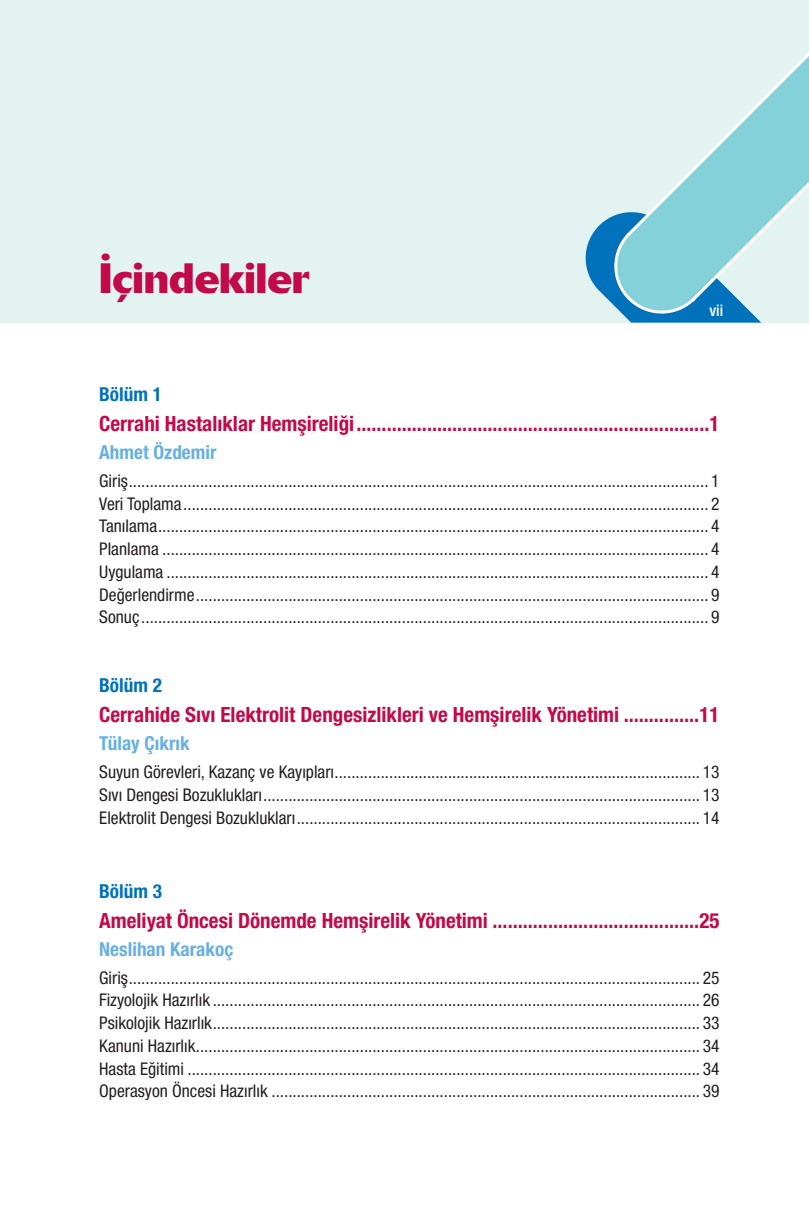
<style>
.page{position:relative;width:809px;height:1221px;background:#fff}
.page>*{position:absolute;margin:0;border:0;box-sizing:border-box;transform-origin:0 0}
.t1{font:700 42px "Delta";color:#c30a49}
.t2{font:700 21px "Helvetica 77 Cn";color:#c30a49}
.t3{font:700 19.25px "Helvetica 77 Cn";color:#68b0e1}
.t4{font:700 19.25px "Helvetica 77 Cn";color:#0072bc}
.t5{font:17.5px/22.8px "Helvetica 57 Cn";color:#231f20;text-align:justify}
.t6{font:15.75px "Helvetica 67 Med Cn";color:#fff}
</style>
<div class="page">
<div style="left:0;top:0;width:809px;height:322px;background:#e2f3f2"></div>
<svg style="left:585px;top:217px;width:176px;height:105px"></svg>
<svg style="left:611px;top:52px;width:198px;height:269px"></svg>
<h1 class="t1" style="left:99px;top:252px;width:211px">İçindekiler</h1>
<p class="t6" style="left:709px;top:300px;width:15px">vii</p>
<p class="t4" style="left:99px;top:382px;width:64px">Bölüm 1</p>
<p class="t2" style="left:99px;top:411px;width:622px">Cerrahi Hastalıklar Hemşireliği......................................................................1</p>
<p class="t3" style="left:99px;top:440px;width:119px">Ahmet Özdemir</p>
<p class="t5" style="left:99px;top:469px;width:622px">Giriş.......................................................................................................................................... 1<br>Veri Toplama............................................................................................................................. 2<br>Tanılama................................................................................................................................... 4<br>Planlama .................................................................................................................................. 4<br>Uygulama ................................................................................................................................. 4<br>Değerlendirme.......................................................................................................................... 9<br>Sonuç....................................................................................................................................... 9</p>
<p class="t4" style="left:99px;top:673px;width:64px">Bölüm 2</p>
<p class="t2" style="left:99px;top:702px;width:622px">Cerrahide Sıvı Elektrolit Dengesizlikleri ve Hemşirelik Yönetimi ...............11</p>
<p class="t3" style="left:99px;top:731px;width:92px">Tülay Çıkrık</p>
<p class="t5" style="left:99px;top:760px;width:622px">Suyun Görevleri, Kazanç ve Kayıpları....................................................................................... 13<br>Sıvı Dengesi Bozuklukları........................................................................................................ 13<br>Elektrolit Dengesi Bozuklukları................................................................................................ 14</p>
<p class="t4" style="left:99px;top:879px;width:64px">Bölüm 3</p>
<p class="t2" style="left:99px;top:907px;width:622px">Ameliyat Öncesi Dönemde Hemşirelik Yönetimi .........................................25</p>
<p class="t3" style="left:99px;top:937px;width:135px">Neslihan Karakoç</p>
<p class="t5" style="left:99px;top:965px;width:622px">Giriş........................................................................................................................................ 25<br>Fizyolojik Hazırlık .................................................................................................................... 26<br>Psikolojik Hazırlık.................................................................................................................... 33<br>Kanuni Hazırlık........................................................................................................................ 34<br>Hasta Eğitimi .......................................................................................................................... 34<br>Operasyon Öncesi Hazırlık ...................................................................................................... 39</p>
</div>
